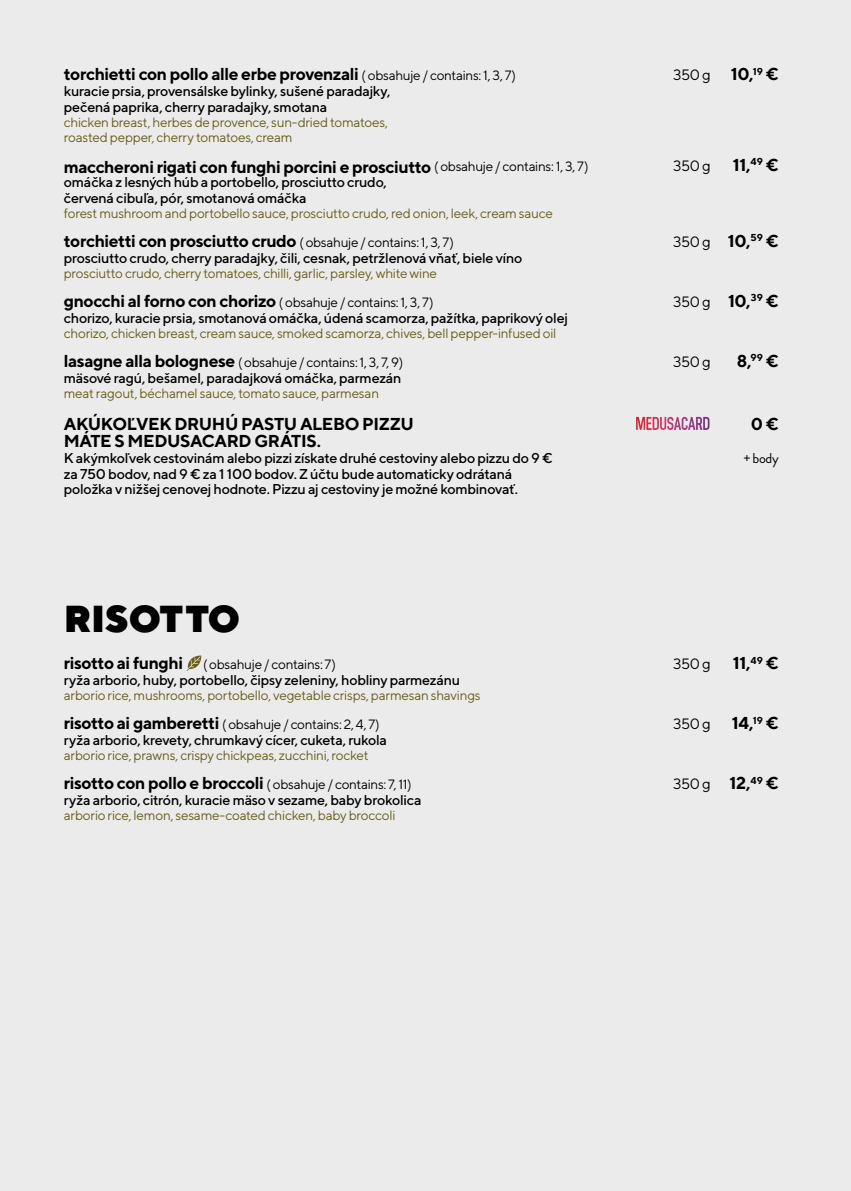
<style>
.page{position:relative;width:851px;height:1191px;background:#fff}
.page>*{position:absolute;margin:0;border:0;box-sizing:border-box;transform-origin:0 0}
.t1{font:900 37.5px "TT Norms";color:#000}
.t2{font:700 17.25px "TT Norms";letter-spacing:-.025em;color:#000}
.t3{font:15px "TT Norms";letter-spacing:-.02em;color:#000}
.t4{font:500 14.25px/15.8px "TT Norms";letter-spacing:-.015em;color:#000}
.t5{font:14.25px "Brandon Grotesque";color:#000}
.t6{font:13.5px/29.2px "TT Norms";letter-spacing:-.02em;color:#695e1a}
.t7{font:13.5px "TT Norms";letter-spacing:-.025em;color:#000}
.s1{font-weight:400;font-size:13.5px}
.s2{font-weight:700;font-size:17.25px}
.s3{font-weight:700;font-size:17.25px;color:#000}
.s4{color:#000}
</style>
<div class="page">
<div style="left:0;top:0;width:850px;height:1191px;background:#ebebeb"></div>
<svg style="left:187px;top:655px;width:14px;height:16px"></svg>
<svg style="left:636px;top:417px;width:73px;height:13px"></svg>
<p class="t2" style="left:64px;top:63px;width:454px">torchietti con pollo alle erbe provenzali <span class="s1">( obsahuje / contains: 1, 3, 7)</span></p>
<p class="t3" style="left:673px;top:66px;width:107px">350 g <span class="s2">10,</span><sup>19</sup> <span class="s2">€</span></p>
<p class="t4" style="left:64px;top:83px;width:328px">kuracie prsia, provensálske bylinky, sušené paradajky, pečená paprika, cherry paradajky, smotana</p>
<p class="t6" style="left:64px;top:114px;width:326px;line-height:15px">chicken breast, herbes de provence, sun-dried tomatoes, roasted pepper, cherry tomatoes, cream</p>
<p class="t2" style="left:64px;top:156px;width:526px">maccheroni rigati con funghi porcini e prosciutto <span class="s1">( obsahuje / contains: 1, 3, 7)</span></p>
<p class="t3" style="left:673px;top:157px;width:39px">350 g</p>
<p class="t2" style="left:732px;top:154px;width:47px">11,<sup>49</sup> €</p>
<p class="t4" style="left:64px;top:174px;width:325px">omáčka z lesných húb a portobello, prosciutto crudo, červená cibuľa, pór, smotanová omáčka</p>
<p class="t6" style="left:64px;top:198px;width:490px">forest mushroom and portobello sauce, prosciutto crudo, red onion, leek, cream sauce</p>
<p class="t2" style="left:64px;top:230px;width:391px">torchietti con prosciutto crudo <span class="s1">( obsahuje / contains: 1, 3, 7)</span></p>
<p class="t3" style="left:673px;top:232px;width:107px">350 g <span class="s2">10,</span><sup>59</sup> <span class="s2">€</span></p>
<p class="t4" style="left:64px;top:249px;width:460px">prosciutto crudo, cherry paradajky, čili, cesnak, petržlenová vňať, biele víno</p>
<p class="t6" style="left:64px;top:258px;width:375px">prosciutto crudo, cherry tomatoes, chilli, garlic, parsley, white wine <span class="s3">gnocchi al forno con chorizo</span> <span class="s4">( obsahuje / contains: 1, 3, 7)</span></p>
<p class="t3" style="left:673px;top:292px;width:107px">350 g <span class="s2">10,</span><sup>39</sup> <span class="s2">€</span></p>
<p class="t4" style="left:64px;top:309px;width:505px">chorizo, kuracie prsia, smotanová omáčka, údená scamorza, pažítka, paprikový olej</p>
<p class="t6" style="left:64px;top:318px;width:494px">chorizo, chicken breast, cream sauce, smoked scamorza, chives, bell pepper-infused oil <span class="s3">lasagne alla bolognese</span> <span class="s4">( obsahuje / contains: 1, 3, 7, 9)</span></p>
<p class="t3" style="left:673px;top:352px;width:39px">350 g</p>
<p class="t2" style="left:736px;top:350px;width:43px">8,<sup>99</sup> €</p>
<p class="t4" style="left:64px;top:369px;width:339px">mäsové ragú, bešamel, paradajková omáčka, parmezán</p>
<p class="t6" style="left:64px;top:378px;width:317px">meat ragout, béchamel sauce, tomato sauce, parmesan</p>
<p class="t2" style="left:64px;top:413px;width:351px">AKÚKOĽVEK DRUHÚ PASTU ALEBO PIZZU</p>
<p class="t2" style="left:750px;top:413px;width:29px">0 €</p>
<p class="t2" style="left:64px;top:430px;width:259px">MÁTE S MEDUSACARD GRÁTIS.</p>
<p class="t4" style="left:64px;top:450px;width:490px">K akýmkoľvek cestovinám alebo pizzi získate druhé cestoviny alebo pizzu do 9 €</p>
<p class="t5" style="left:743px;top:448px;width:37px">+ body</p>
<p class="t4" style="left:64px;top:465px;width:455px">za 750 bodov, nad 9 € za 1 100 bodov. Z účtu bude automaticky odrátaná položka v nižšej cenovej hodnote. Pizzu aj cestoviny je možné kombinovať.</p>
<h1 class="t1" style="left:64px;top:594px;width:178px">RISOTTO</h1>
<p class="t2" style="left:64px;top:652px;width:121px">risotto ai funghi</p>
<p class="t7" style="left:203px;top:656px;width:134px">( obsahuje / contains: 7)</p>
<p class="t3" style="left:673px;top:655px;width:39px">350 g</p>
<p class="t2" style="left:732px;top:652px;width:47px">11,<sup>49</sup> €</p>
<p class="t4" style="left:64px;top:672px;width:397px">ryža arborio, huby, portobello, čipsy zeleniny, hobliny parmezánu</p>
<p class="t6" style="left:64px;top:680px;width:418px">arborio rice, mushrooms, portobello, vegetable crisps, parmesan shavings <span class="s3">risotto ai gamberetti</span> <span class="s4">( obsahuje / contains: 2, 4, 7)</span></p>
<p class="t3" style="left:673px;top:715px;width:107px">350 g <span class="s2">14,</span><sup>19</sup> <span class="s2">€</span></p>
<p class="t4" style="left:64px;top:732px;width:325px">ryža arborio, krevety, chrumkavý cícer, cuketa, rukola</p>
<p class="t6" style="left:64px;top:740px;width:306px">arborio rice, prawns, crispy chickpeas, zucchini, rocket</p>
<p class="t2" style="left:64px;top:772px;width:349px">risotto con pollo e broccoli <span class="s1">( obsahuje / contains: 7, 11)</span></p>
<p class="t3" style="left:673px;top:775px;width:107px">350 g <span class="s2">12,</span><sup>49</sup> <span class="s2">€</span></p>
<p class="t4" style="left:64px;top:792px;width:359px">ryža arborio, citrón, kuracie mäso v sezame, baby brokolica</p>
<p class="t6" style="left:64px;top:800px;width:333px">arborio rice, lemon, sesame-coated chicken, baby broccoli</p>
</div>
